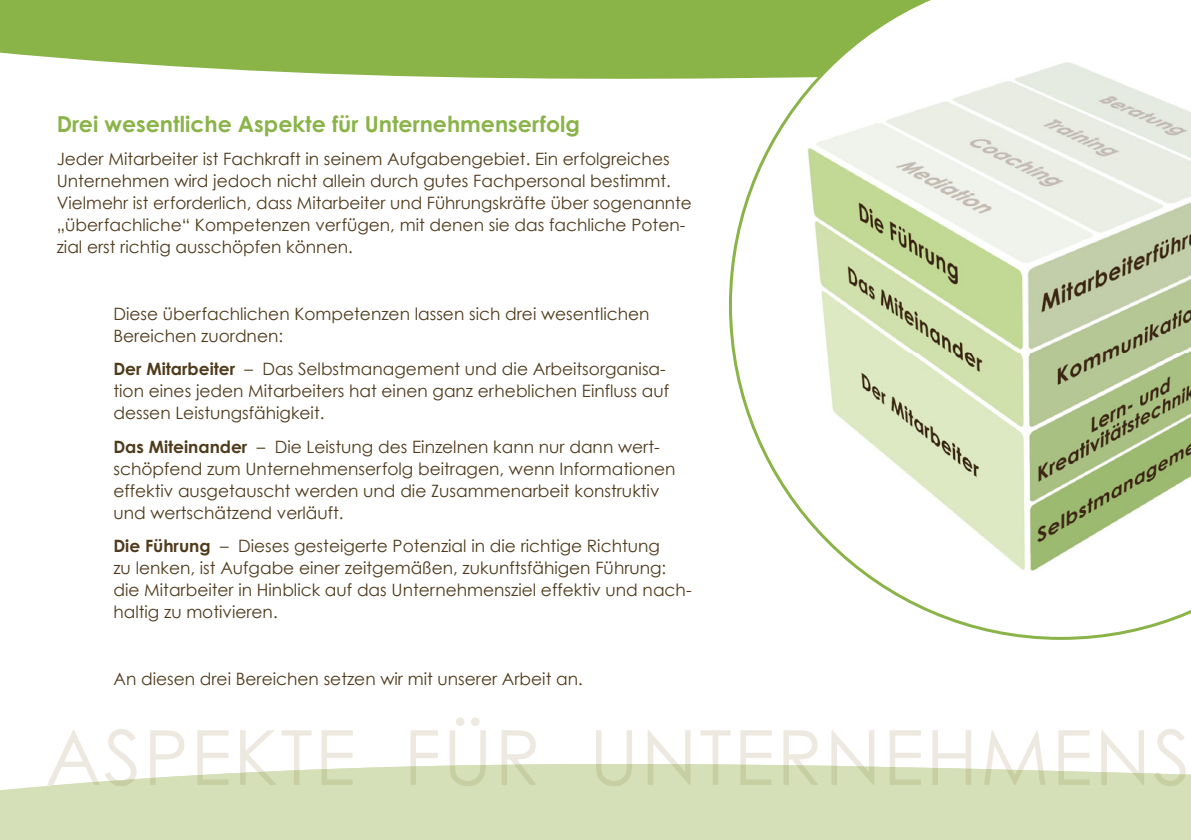
<style>
.page{position:relative;width:1191px;height:840px;background:#fff}
.page>*{position:absolute;margin:0;border:0;box-sizing:border-box;transform-origin:0 0}
.t1{font:76px "Century Gothic";letter-spacing:.025em;color:#eee9e0}
.t2{font:700 22px "Century Gothic";color:#8ab348}
.t3{font:17px/22px "Century Gothic";color:#4f3a1b}
.s1{font-weight:700}
</style>
<div class="page">
<svg style="left:0;top:0;width:729px;height:79px;background:#94b958"></svg>
<svg style="left:729px;top:0;width:462px;height:639px"></svg>
<div style="left:0;top:785px;width:1191px;height:54px;background:#d5e0b8"></div>
<svg style="left:59px;top:764px;width:1132px;height:21px"></svg>
<p class="t2" style="left:57px;top:116px;width:525px">Drei wesentliche Aspekte für Unternehmenserfolg</p>
<p class="t3" style="left:57px;top:147px;width:636px">Jeder Mitarbeiter ist Fachkraft in seinem Aufgabengebiet. Ein erfolgreiches Unternehmen wird jedoch nicht allein durch gutes Fachpersonal bestimmt.<br>Vielmehr ist erforderlich, dass Mitarbeiter und Führungskräfte über sogenannte „überfachliche“ Kompetenzen verfügen, mit denen sie das fachliche Poten&shy;zial erst richtig ausschöpfen können.</p>
<p class="t3" style="left:113px;top:302px;width:538px">Diese überfachlichen Kompetenzen lassen sich drei wesentlichen<br>Bereichen zuordnen:</p>
<p class="t3" style="left:113px;top:357px;width:557px"><span class="s1">Der Mitarbeiter</span> – Das Selbstmanagement und die Arbeitsorganisa&shy;tion eines jeden Mitarbeiters hat einen ganz erheblichen Einfluss auf dessen Leistungsfähigkeit.</p>
<p class="t3" style="left:113px;top:435px;width:563px"><span class="s1">Das Miteinander</span> – Die Leistung des Einzelnen kann nur dann wert&shy;schöpfend zum Unternehmenserfolg beitragen, wenn Informationen effektiv ausgetauscht werden und die Zusammenarbeit konstruktiv und wertschätzend verläuft.</p>
<p class="t3" style="left:113px;top:534px;width:580px"><span class="s1">Die Führung</span> – Dieses gesteigerte Potenzial in die richtige Richtung<br>zu lenken, ist Aufgabe einer zeitgemäßen, zukunftsfähigen Führung: die Mitarbeiter in Hinblick auf das Unternehmensziel effektiv und nach&shy;haltig zu motivieren.</p>
<p class="t3" style="left:113px;top:667px;width:471px">An diesen drei Bereichen setzen wir mit unserer Arbeit an.</p>
<h1 class="t1" style="left:45px;top:703px;width:1146px">ASPEKTE FÜR UNTERNEHMENS</h1>
</div>
